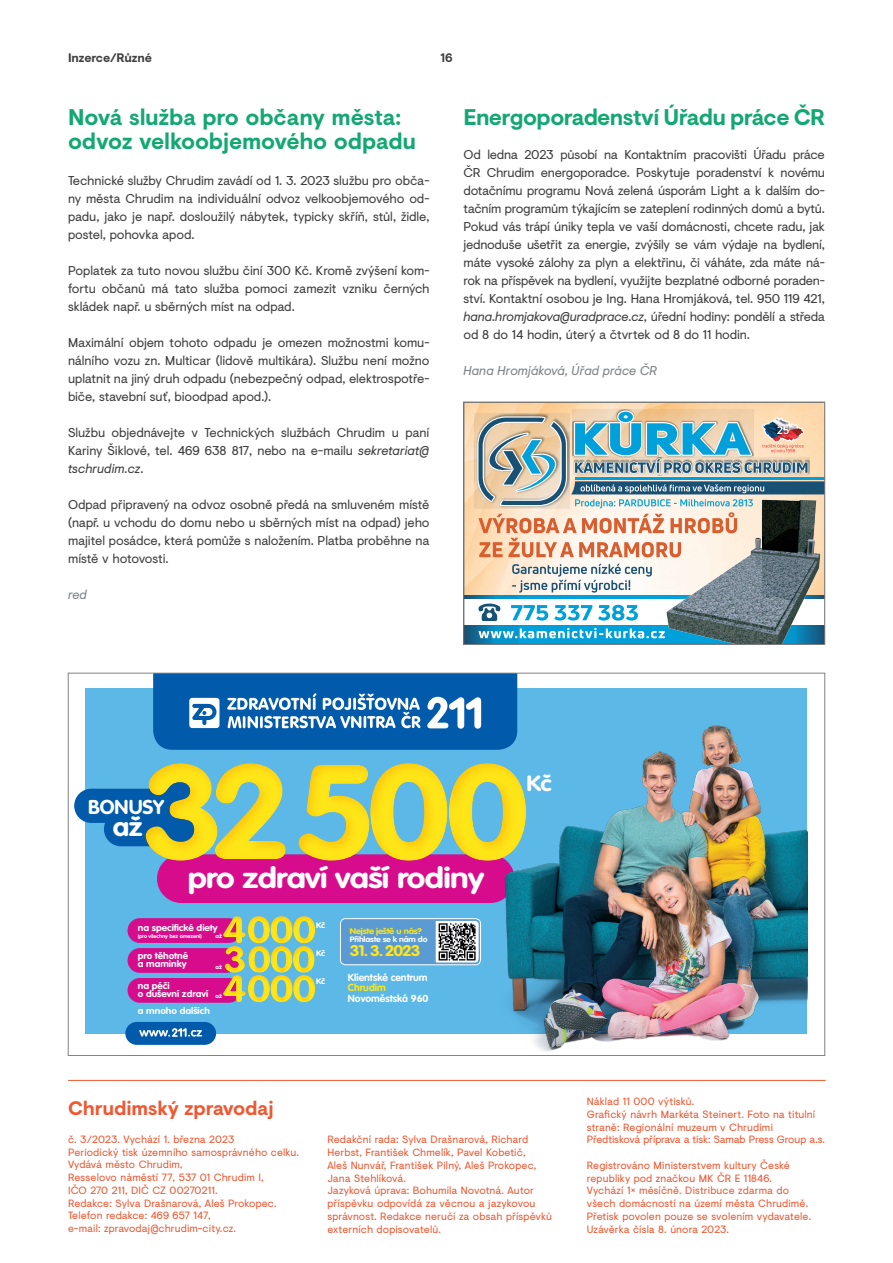
<style>
.page{position:relative;width:893px;height:1263px;background:#fff}
.page>*{position:absolute;margin:0;border:0;box-sizing:border-box;transform-origin:0 0}
.t1{font:700 28.65px "VAG Rounded LT Pro";letter-spacing:-.02em;color:#fff;scale:1.17 1}
.t2{font:700 25.95px "VAG Rounded LT Pro";color:#fff;scale:1.11 1}
.t3{font:700 22.5px/24px "Visuelt";letter-spacing:-.02em;color:#13a773}
.t4{font:700 21.75px "VAG Rounded LT Pro";color:#fff;scale:1.11 1}
.t5{font:700 19.8px "VAG Rounded LT Pro";letter-spacing:-.005em;color:#fff}
.t6{font:700 19.5px "Visuelt";letter-spacing:-.005em;color:#ee5832}
.t7{font:700 15.15px "VAG Rounded LT Pro";letter-spacing:-.07em;color:#ffe619;scale:1.13 1}
.t8{font:12.75px/18px "Visuelt";letter-spacing:-.01em;color:#3e3e3f;text-align:justify}
.t9{font:italic 12.75px "Visuelt";letter-spacing:-.01em;color:#808285}
.t10{font:700 12.3px "Visuelt";letter-spacing:-.005em;color:#3e3e3f}
.t11{font:10.5px/12.8px "Visuelt";letter-spacing:.01em;color:#ee5832}
.t12{font:700 10.05px "VAG Rounded LT Pro";color:#fff}
.t13{font:700 10.05px "VAG Rounded LT Pro";color:#ffe619}
.t14{font:700 9.15px/8.6px "VAG Rounded LT Pro";color:#fff;scale:1.09 1}
.t15{font:700 8.25px "VAG Rounded LT Pro";letter-spacing:-.02em;color:#ffe619;scale:1.13 1}
.t16{font:700 7.8px "VAG Rounded LT Pro";color:#fff;scale:1.11 1}
.t17{font:700 7.65px "VAG Rounded LT Pro";letter-spacing:-.02em;color:#fff;scale:1.13 1}
.t18{font:700 5.55px "VAG Rounded LT Pro";color:#fff;scale:1.11 1}
.t19{font:700 5.1px "VAG Rounded LT Pro";letter-spacing:-.01em;color:#fff;scale:1.1 1}
.s1{font-style:italic}
</style>
<div class="page">
<hr style="left:68px;top:1080px;width:757px;height:1px;background:#ee5832">
<div style="left:86px;top:689px;width:721px;height:345px;background:#5cb8e7"></div>
<svg style="left:153px;top:675px;width:364px;height:75px;background:#2773b7"></svg>
<div style="left:125px;top:1022px;width:91px;height:23px;background:#015aaa;border-radius:11px"></div>
<svg style="left:139px;top:1028px;width:63px;height:9px"></svg>
<div style="left:340px;top:919px;width:140px;height:46px;background:#5a9bd3;border-radius:5px"></div>
<div style="left:340px;top:918px;width:141px;height:47px;border:1px solid #fff;border-radius:5px"></div>
<svg style="left:435px;top:920px;width:44px;height:43px"></svg>
<img style="left:437px;top:923px;width:39px;height:38px">
<div style="left:128px;top:978px;width:113px;height:25px;background:#d70c8c;border-radius:12px"></div>
<div style="left:128px;top:948px;width:111px;height:25px;background:#d70c8c;border-radius:12px"></div>
<div style="left:128px;top:918px;width:113px;height:25px;background:#d70c8c;border-radius:12px"></div>
<div style="left:222px;top:916px;width:94px;height:29px;background:#fdc011;opacity:.42"></div>
<div style="left:222px;top:975px;width:94px;height:28px;background:#fdc011;opacity:.42"></div>
<svg style="left:223px;top:916px;width:92px;height:86px"></svg>
<div style="left:224px;top:945px;width:91px;height:29px;background:#fdc011;opacity:.42"></div>
<div style="left:74px;top:789px;width:118px;height:34px;background:#015aaa;border-radius:17px"></div>
<div style="left:104px;top:812px;width:96px;height:34px;background:#015aaa;border-radius:17px"></div>
<div style="left:157px;top:854px;width:357px;height:49px;background:#d70c8c;border-radius:24px"></div>
<div style="left:144px;top:762px;width:383px;height:100px;background:#fdc011;opacity:.62"></div>
<img style="left:500px;top:721px;width:307px;height:331px">
<img style="left:466px;top:404px;width:357px;height:191px">
<svg style="left:474px;top:405px;width:349px;height:152px;background:#b6b8af"></svg>
<div style="left:464px;top:595px;width:361px;height:49px;background:#00a0db"></div>
<svg style="left:466px;top:595px;width:52px;height:47px"></svg>
<svg style="left:512px;top:564px;width:140px;height:29px"></svg>
<svg style="left:478px;top:628px;width:187px;height:10px"></svg>
<div style="left:464px;top:599px;width:361px;height:26px;background:#fff"></div>
<img style="left:665px;top:499px;width:157px;height:143px">
<svg style="left:554px;top:605px;width:38px;height:15px"></svg>
<svg style="left:598px;top:605px;width:40px;height:16px"></svg>
<svg style="left:511px;top:605px;width:37px;height:15px"></svg>
<svg style="left:478px;top:603px;width:22px;height:18px"></svg>
<div style="left:463px;top:402px;width:362px;height:243px;border:1px solid #808285"></div>
<p class="t10" style="left:68px;top:49px;width:86px">Inzerce/Různé</p>
<p class="t10" style="left:440px;top:49px;width:14px">16</p>
<h3 class="t3" style="left:68px;top:104px;width:350px">Nová služba pro občany města: odvoz velkoobjemového odpadu</h3>
<p class="t8" style="left:68px;top:171px;width:363px">Technické služby Chrudim zavádí od 1. 3. 2023 službu pro obča&shy;ny města Chrudim na individuální odvoz velkoobjemového od&shy;padu, jako je např. dosloužilý nábytek, typicky skříň, stůl, židle, postel, pohovka apod.</p>
<p class="t8" style="left:68px;top:261px;width:363px">Poplatek za tuto novou službu činí 300 Kč. Kromě zvýšení kom&shy;fortu občanů má tato služba pomoci zamezit vzniku černých skládek např. u sběrných míst na odpad.</p>
<p class="t8" style="left:68px;top:333px;width:363px">Maximální objem tohoto odpadu je omezen možnostmi komu&shy;nálního vozu zn. Multicar (lidově multikára). Službu není možno uplatnit na jiný druh odpadu (nebezpečný odpad, elektrospotře&shy;biče, stavební suť, bioodpad apod.).</p>
<p class="t8" style="left:68px;top:423px;width:363px">Službu objednávejte v Technických službách Chrudim u paní Kariny Šiklové, tel. 469 638 817, nebo na e-mailu <span class="s1">sekretariat@ tschrudim.cz</span>.</p>
<p class="t8" style="left:68px;top:495px;width:363px">Odpad připravený na odvoz osobně předá na smluveném místě (např. u vchodu do domu nebo u sběrných míst na odpad) jeho majitel posádce, která pomůže s naložením. Platba proběhne na místě v hotovosti.</p>
<p class="t9" style="left:68px;top:585px;width:21px">red</p>
<h3 class="t3" style="left:463px;top:104px;width:363px">Energoporadenství Úřadu práce ČR</h3>
<p class="t8" style="left:463px;top:146px;width:363px">Od ledna 2023 působí na Kontaktním pracovišti Úřadu práce ČR Chrudim energoporadce. Poskytuje poradenství k novému dotačnímu programu Nová zelená úsporám Light a k dalším do&shy;tačním programům týkajícím se zateplení rodinných domů a bytů.<br>Pokud vás trápí úniky tepla ve vaší domácnosti, chcete radu, jak jednoduše ušetřit za energie, zvýšily se vám výdaje na bydlení, máte vysoké zálohy za plyn a elektřinu, či váháte, zda máte ná&shy;rok na příspěvek na bydlení, využijte bezplatné odborné poraden&shy;ství. Kontaktní osobou je Ing. Hana Hromjáková, tel. 950 119 421, <span class="s1">hana.hromjakova@uradprace.cz</span>, úřední hodiny: pondělí a středa od 8 do 14 hodin, úterý a čtvrtek od 8 do 11 hodin.</p>
<p class="t9" style="left:463px;top:362px;width:195px">Hana Hromjáková, Úřad práce ČR</p>
<h3 class="t5" style="left:88px;top:794px;width:77px">BONUSY</h3>
<h2 class="t2" style="left:113px;top:811px;width:28px">až</h2>
<h3 class="t4" style="left:526px;top:770px;width:24px">Kč</h3>
<h1 class="t1" style="left:188px;top:859px;width:255px">pro zdraví vaší rodiny</h1>
<p class="t14" style="left:138px;top:924px;width:75px">na specifické diety</p>
<p class="t19" style="left:138px;top:932px;width:60px">(pro všechny bez omezení)</p>
<p class="t14" style="left:138px;top:952px;width:48px">pro těhotné a maminky</p>
<p class="t14" style="left:138px;top:981px;width:66px">na péči<br>o duševní zdraví</p>
<p class="t18" style="left:215px;top:932px;width:7px">až</p>
<p class="t18" style="left:215px;top:963px;width:7px">až</p>
<p class="t18" style="left:215px;top:992px;width:7px">až</p>
<p class="t14" style="left:138px;top:1007px;width:68px">a mnoho dalších</p>
<p class="t16" style="left:316px;top:920px;width:10px">Kč</p>
<p class="t16" style="left:316px;top:948px;width:10px">Kč</p>
<p class="t16" style="left:316px;top:976px;width:10px">Kč</p>
<p class="t15" style="left:350px;top:926px;width:65px">Nejste ještě u nás?</p>
<p class="t17" style="left:350px;top:935px;width:70px">Přihlaste se k nám do</p>
<p class="t7" style="left:350px;top:941px;width:64px">31. 3. 2023</p>
<p class="t12" style="left:348px;top:971px;width:81px">Klientské centrum</p>
<p class="t13" style="left:348px;top:981px;width:39px">Chrudim</p>
<p class="t12" style="left:348px;top:992px;width:82px">Novoměstská 960</p>
<h3 class="t6" style="left:68px;top:1094px;width:207px">Chrudimský zpravodaj</h3>
<p class="t11" style="left:68px;top:1132px;width:233px">č. 3/2023. Vychází 1. března 2023<br>Periodický tisk územního samosprávného celku.<br>Vydává město Chrudim,<br>Resselovo náměstí 77, 537 01 Chrudim I,<br>IČO 270 211, DIČ CZ 00270211.<br>Redakce: Sylva Drašnarová, Aleš Prokopec.<br>Telefon redakce: 469 657 147,<br>e-mail: zpravodaj@chrudim-city.cz.</p>
<p class="t11" style="left:327px;top:1133px;width:226px">Redakční rada: Sylva Drašnarová, Richard Herbst, František Chmelík, Pavel Kobetič,<br>Aleš Nunvář, František Pilný, Aleš Prokopec, Jana Stehlíková.<br>Jazyková úprava: Bohumila Novotná. Autor příspěvku odpovídá za věcnou a jazykovou správnost. Redakce neručí za obsah příspěvků externích dopisovatelů.</p>
<p class="t11" style="left:587px;top:1095px;width:240px">Náklad 11 000 výtisků.<br>Grafický návrh Markéta Steinert. Foto na titulní straně: Regionální muzeum v Chrudimi Předtisková příprava a tisk: Samab Press Group a.s.</p>
<p class="t11" style="left:587px;top:1158px;width:226px">Registrováno Ministerstvem kultury České republiky pod značkou MK ČR E 11846.<br>Vychází 1× měsíčně. Distribuce zdarma do všech domácností na území města Chrudimě.<br>Přetisk povolen pouze se svolením vydavatele.<br>Uzávěrka čísla 8. února 2023.</p>
</div>
